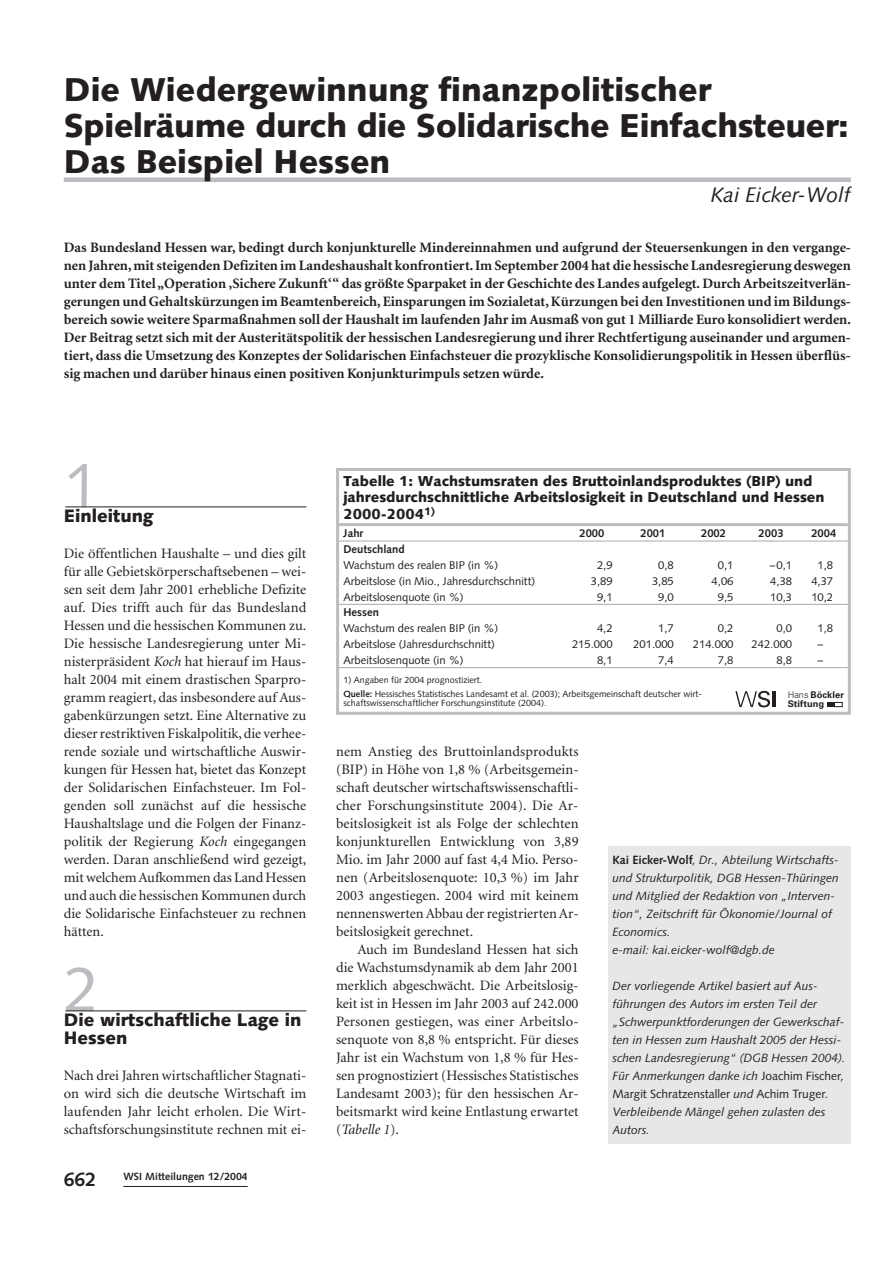
<style>
.page{position:relative;width:893px;height:1263px;background:#fff}
.page>*{position:absolute;margin:0;border:0;box-sizing:border-box;transform-origin:0 0}
.t1{font:63px "Syntax";color:#bcbdc0}
.t2{font:900 33px/36px "Syntax";color:#231f20}
.t3{font:italic 21px "Syntax";color:#231f20}
.t4{font:700 19.5px "Syntax";color:#231f20}
.t5{font:900 18px/18px "Syntax";color:#231f20}
.t6{font:14.4px/18px "Minion";color:#231f20;text-align:justify}
.t7{font:700 14.4px/18px "Minion";color:#231f20;text-align:justify}
.t8{font:900 14.4px/16.5px "Syntax";color:#231f20}
.t9{font:italic 12px/18px "Syntax";color:#231f20}
.t10{font:11.25px "Syntax";color:#231f20}
.t11{font:700 11.25px "Syntax";color:#231f20}
.t12{font:700 10.5px "Syntax";color:#231f20}
.t13{font:700 9.3px/9.3px "Univers";letter-spacing:.01em;color:#231f20}
.t14{font:9px/13.2px "Syntax";color:#231f20}
.s1{font-style:italic}
.s2{font-weight:700}
.s3{font-weight:300}
.s4{font-weight:700;font-style:normal}
.s5{font-style:normal}
</style>
<div class="page">
<hr style="left:123px;top:1186px;width:125px;height:1px;background:#231f20">
<hr style="left:65px;top:507px;width:241px;height:1px;background:#231f20">
<hr style="left:65px;top:1011px;width:241px;height:1px;background:#231f20">
<hr style="left:64px;top:178px;width:786px;height:4px;background:#bcbdc0">
<div style="left:608px;top:846px;width:242px;height:298px;background:#e6e7e9"></div>
<hr style="left:339px;top:523px;width:508px;height:3px;background:#bcbdc0">
<hr style="left:339px;top:541px;width:508px;height:1px;background:#a8a9ad">
<hr style="left:339px;top:604px;width:508px;height:1px;background:#a8a9ad">
<hr style="left:339px;top:667px;width:508px;height:1px;background:#a8a9ad">
<div style="left:336px;top:468px;width:514px;height:247px;border:3px solid #bcbdc0"></div>
<div style="left:834px;top:702px;width:8px;height:5px;border:1px solid #231f20"></div>
<div style="left:826px;top:702px;width:8px;height:5px;background:#231f20"></div>
<svg style="left:735px;top:691px;width:35px;height:16px"></svg>
<hr style="left:772px;top:691px;width:3px;height:16px;background:#231f20">
<h2 class="t2" style="left:64px;top:75px;width:786px">Die Wiedergewinnung finanzpolitischer<br>Spielräume durch die Solidarische Einfachsteuer:<br>Das Beispiel Hessen</h2>
<h3 class="t3" style="left:710px;top:186px;width:142px">Kai Eicker-Wolf</h3>
<p class="t7" style="left:64px;top:240px;width:788px">Das Bundesland Hessen war, bedingt durch konjunkturelle Mindereinnahmen und aufgrund der Steuersenkungen in den vergange&shy;nen Jahren, mit steigenden Defiziten im Landeshaushalt konfrontiert. Im September 2004 hat die hessische Landesregierung deswegen unter dem Titel „Operation ,Sichere Zukunft‘“ das größte Sparpaket in der Geschichte des Landes aufgelegt. Durch Arbeitszeitverlän&shy;gerungen und Gehaltskürzungen im Beamtenbereich, Einsparungen im Sozialetat, Kürzungen bei den Investitionen und im Bildungs&shy;bereich sowie weitere Sparmaßnahmen soll der Haushalt im laufenden Jahr im Ausmaß von gut 1 Milliarde Euro konsolidiert werden.<br>Der Beitrag setzt sich mit der Austeritätspolitik der hessischen Landesregierung und ihrer Rechtfertigung auseinander und argumen&shy;tiert, dass die Umsetzung des Konzeptes der Solidarischen Einfachsteuer die prozyklische Konsolidierungspolitik in Hessen überflüs&shy;sig machen und darüber hinaus einen positiven Konjunkturimpuls setzen würde.</p>
<h1 class="t1" style="left:64px;top:460px;width:37px">1</h1>
<p class="t5" style="left:64px;top:509px;width:91px">Einleitung</p>
<p class="t6" style="left:64px;top:546px;width:244px">Die öffentlichen Haushalte – und dies gilt für alle Gebietskörperschaftsebenen – wei&shy;sen seit dem Jahr 2001 erhebliche Defizite auf. Dies trifft auch für das Bundesland Hessen und die hessischen Kommunen zu.<br>Die hessische Landesregierung unter Mi&shy;nisterpräsident <span class="s1">Koch</span> hat hierauf im Haus&shy;halt 2004 mit einem drastischen Sparpro&shy;gramm reagiert, das insbesondere auf Aus&shy;gabenkürzungen setzt. Eine Alternative zu dieser restriktiven Fiskalpolitik, die verhee&shy;rende soziale und wirtschaftliche Auswir&shy;kungen für Hessen hat, bietet das Konzept der Solidarischen Einfachsteuer. Im Fol&shy;genden soll zunächst auf die hessische Haushaltslage und die Folgen der Finanz&shy;politik der Regierung <span class="s1">Koch</span> eingegangen werden. Daran anschließend wird gezeigt, mit welchem Aufkommen das Land Hessen und auch die hessischen Kommunen durch die Solidarische Einfachsteuer zu rechnen hätten.</p>
<h1 class="t1" style="left:64px;top:964px;width:37px">2</h1>
<p class="t5" style="left:64px;top:1013px;width:239px">Die wirtschaftliche Lage in<br>Hessen</p>
<p class="t6" style="left:64px;top:1068px;width:244px">Nach drei Jahren wirtschaftlicher Stagnati&shy;on wird sich die deutsche Wirtschaft im laufenden Jahr leicht erholen. Die Wirt&shy;schaftsforschungsinstitute rechnen mit ei-</p>
<h3 class="t4" style="left:64px;top:1172px;width:34px">662</h3>
<p class="t12" style="left:123px;top:1172px;width:126px">WSI Mitteilungen 12/2004</p>
<p class="t8" style="left:343px;top:474px;width:482px">Tabelle 1: Wachstumsraten des Bruttoinlandsproduktes (BIP) und jahresdurchschnittliche Arbeitslosigkeit in Deutschland und Hessen<br>2000-2004<sup>1)</sup></p>
<p class="t11" style="left:343px;top:529px;width:21px">Jahr</p>
<p class="t11" style="left:579px;top:529px;width:27px">2000</p>
<p class="t11" style="left:640px;top:529px;width:27px">2001</p>
<p class="t11" style="left:701px;top:529px;width:27px">2002</p>
<p class="t11" style="left:758px;top:529px;width:27px">2003</p>
<p class="t11" style="left:811px;top:529px;width:27px">2004</p>
<p class="t11" style="left:343px;top:545px;width:63px">Deutschland</p>
<p class="t10" style="left:343px;top:560px;width:156px">Wachstum des realen BIP (in %)</p>
<p class="t10" style="left:597px;top:560px;width:17px">2,9</p>
<p class="t10" style="left:658px;top:560px;width:17px">0,8</p>
<p class="t10" style="left:718px;top:560px;width:17px">0,1</p>
<p class="t10" style="left:769px;top:560px;width:24px">–0,1</p>
<p class="t10" style="left:817px;top:560px;width:17px">1,8</p>
<p class="t10" style="left:343px;top:576px;width:193px">Arbeitslose (in Mio., Jahresdurchschnitt)</p>
<p class="t10" style="left:590px;top:576px;width:23px">3,89</p>
<p class="t10" style="left:652px;top:576px;width:23px">3,85</p>
<p class="t10" style="left:711px;top:576px;width:23px">4,06</p>
<p class="t10" style="left:770px;top:576px;width:23px">4,38</p>
<p class="t10" style="left:811px;top:576px;width:23px">4,37</p>
<p class="t10" style="left:343px;top:592px;width:122px">Arbeitslosenquote (in %)</p>
<p class="t10" style="left:597px;top:592px;width:17px">9,1</p>
<p class="t10" style="left:658px;top:592px;width:17px">9,0</p>
<p class="t10" style="left:718px;top:592px;width:17px">9,5</p>
<p class="t10" style="left:770px;top:592px;width:23px">10,3</p>
<p class="t10" style="left:811px;top:592px;width:23px">10,2</p>
<p class="t11" style="left:343px;top:608px;width:37px">Hessen</p>
<p class="t10" style="left:343px;top:624px;width:156px">Wachstum des realen BIP (in %)</p>
<p class="t10" style="left:597px;top:624px;width:17px">4,2</p>
<p class="t10" style="left:658px;top:624px;width:17px">1,7</p>
<p class="t10" style="left:718px;top:624px;width:17px">0,2</p>
<p class="t10" style="left:776px;top:624px;width:17px">0,0</p>
<p class="t10" style="left:817px;top:624px;width:17px">1,8</p>
<p class="t10" style="left:343px;top:640px;width:153px">Arbeitslose (Jahresdurchschnitt)</p>
<p class="t10" style="left:572px;top:640px;width:42px">215.000</p>
<p class="t10" style="left:633px;top:640px;width:42px">201.000</p>
<p class="t10" style="left:692px;top:640px;width:42px">214.000</p>
<p class="t10" style="left:751px;top:640px;width:42px">242.000</p>
<p class="t10" style="left:817px;top:640px;width:7px">–</p>
<p class="t10" style="left:343px;top:655px;width:122px">Arbeitslosenquote (in %)</p>
<p class="t10" style="left:597px;top:655px;width:17px">8,1</p>
<p class="t10" style="left:658px;top:655px;width:17px">7,4</p>
<p class="t10" style="left:718px;top:655px;width:17px">7,8</p>
<p class="t10" style="left:776px;top:655px;width:17px">8,8</p>
<p class="t10" style="left:817px;top:655px;width:7px">–</p>
<p class="t14" style="left:343px;top:675px;width:360px">1) Angaben für 2004 prognostiziert.<br><span class="s2">Quelle:</span> Hessisches Statistisches Landesamt et al. (2003); Arbeitsgemeinschaft deutscher wirt-</p>
<p class="t14" style="left:343px;top:697px;width:205px">schaftswissenschaftlicher Forschungsinstitute (2004).</p>
<p class="t13" style="left:787px;top:691px;width:58px"><span class="s3">Hans</span> Böckler<br>Stiftung</p>
<p class="t6" style="left:336px;top:744px;width:244px">nem Anstieg des Bruttoinlandsprodukts (BIP) in Höhe von 1,8 % (Arbeitsgemein&shy;schaft deutscher wirtschaftswissenschaftli&shy;cher Forschungsinstitute 2004). Die Ar&shy;beitslosigkeit ist als Folge der schlechten konjunkturellen Entwicklung von 3,89<br>Mio. im Jahr 2000 auf fast 4,4 Mio. Perso&shy;nen (Arbeitslosenquote: 10,3 %) im Jahr 2003 angestiegen. 2004 wird mit keinem nennenswerten Abbau der registrierten Ar&shy;beitslosigkeit gerechnet.</p>
<p class="t6" style="left:336px;top:942px;width:244px;text-indent:21px">Auch im Bundesland Hessen hat sich die Wachstumsdynamik ab dem Jahr 2001 merklich abgeschwächt. Die Arbeitslosig&shy;keit ist in Hessen im Jahr 2003 auf 242.000<br>Personen gestiegen, was einer Arbeitslo&shy;senquote von 8,8 % entspricht. Für dieses Jahr ist ein Wachstum von 1,8 % für Hes&shy;sen prognostiziert (Hessisches Statistisches Landesamt 2003); für den hessischen Ar&shy;beitsmarkt wird keine Entlastung erwartet (<span class="s1">Tabelle 1</span>).</p>
<p class="t9" style="left:612px;top:852px;width:228px"><span class="s4">Kai Eicker-Wolf</span>, Dr., Abteilung Wirtschafts&shy;und Strukturpolitik, DGB Hessen-Thüringen und Mitglied der Redaktion von „Interven&shy;tion“, Zeitschrift für Ökonomie/Journal of Economics.<br>e-mail: kai.eicker-wolf@dgb.de</p>
<p class="t9" style="left:612px;top:978px;width:234px">Der vorliegende Artikel basiert auf Aus&shy;führungen des Autors im ersten Teil der „Schwerpunktforderungen der Gewerkschaf&shy;ten in Hessen zum Haushalt 2005 der Hessi&shy;schen Landesregierung“ (DGB Hessen 2004).<br>Für Anmerkungen danke ich <span class="s5">Joachim Fischer</span>, <span class="s5">Margit Schratzenstaller</span> und <span class="s5">Achim Truger</span>.<br>Verbleibende Mängel gehen zulasten des Autors.</p>
</div>
